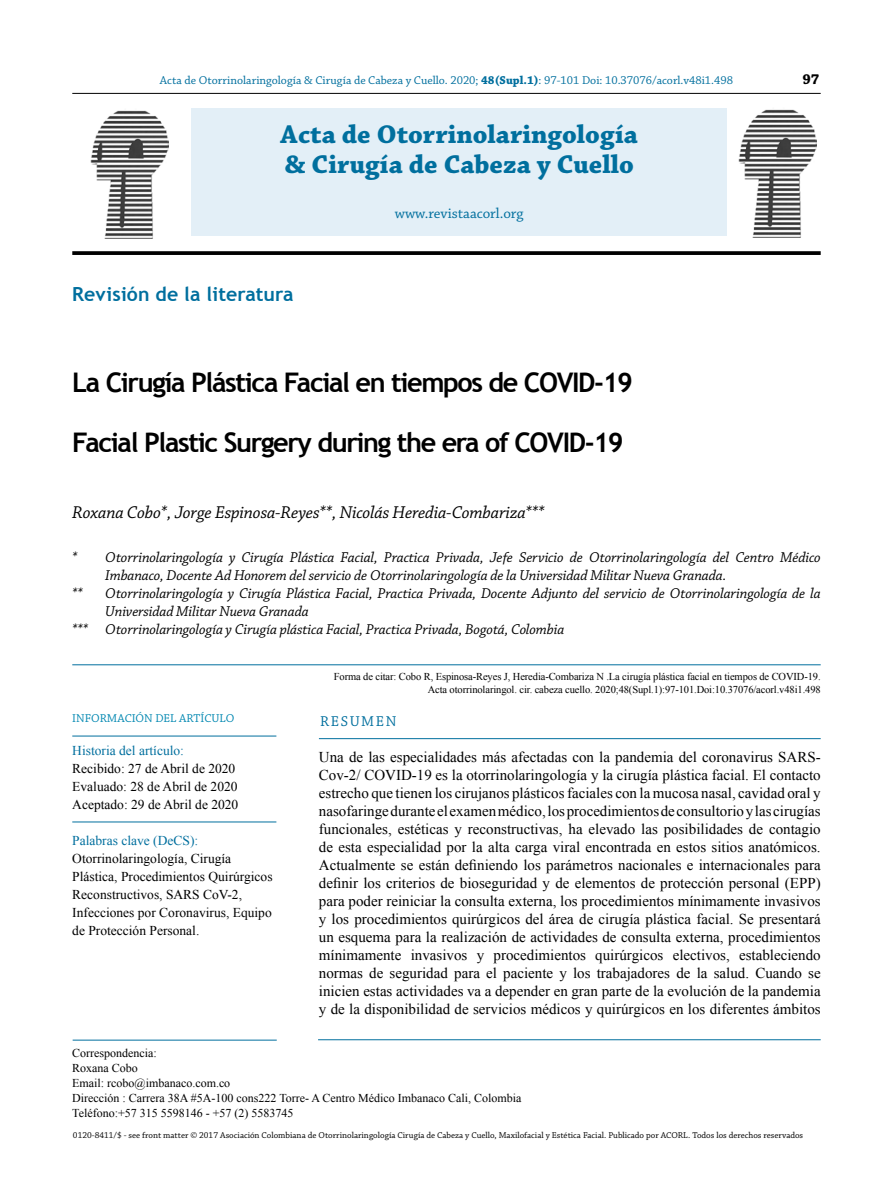
<style>
.page{position:relative;width:893px;height:1191px;background:#fff}
.page>*{position:absolute;margin:0;border:0;box-sizing:border-box;transform-origin:0 0}
.t1{font:700 27px "Trebuchet MS";letter-spacing:-.05em;color:#000}
.t2{font:700 27px/30px "Chaparral Pro";color:#006f9e}
.t3{font:700 19.5px "Trebuchet MS";letter-spacing:.005em;color:#006f9e}
.t4{font:italic 18px "Chaparral Pro";letter-spacing:-.01em;color:#000}
.t5{font:15px/18px "Times New Roman";color:#000;text-align:justify}
.t6{font:italic 15px "Chaparral Pro";letter-spacing:-.01em;color:#000}
.t7{font:15px "Chaparral Pro";color:#006f9e}
.t8{font:15px "Chaparral Pro";letter-spacing:.105em;color:#006f9e}
.t9{font:700 15px "Chaparral Pro";color:#000}
.t10{font:13.5px/18px "Times New Roman";color:#000}
.t11{font:13.5px "Times New Roman";color:#006f9e}
.t12{font:12px/15px "Times New Roman";color:#000}
.t13{font:12px "Chaparral Pro";color:#006f9e}
.t14{font:12px "Chaparral Pro";color:#0087b1}
.t15{font:10.5px/12.9px "Times New Roman";letter-spacing:-.01em;color:#000;text-align:right}
.t16{font:9px "Chaparral Pro";color:#000}
.s1{font-weight:700}
</style>
<div class="page">
<hr style="left:72px;top:93px;width:749px;height:1px;background:#000">
<hr style="left:319px;top:738px;width:502px;height:1px;background:#006f9e">
<div style="left:191px;top:108px;width:536px;height:128px;background:#e3eff7"></div>
<svg style="left:72px;top:251px;width:749px;height:4px;background:#0f0f0f"></svg>
<hr style="left:72px;top:664px;width:749px;height:1px;background:#006f9e">
<hr style="left:73px;top:1039px;width:204px;height:1px;background:#006f9e">
<hr style="left:318px;top:1039px;width:503px;height:1px;background:#006f9e">
<img style="left:738px;top:109px;width:79px;height:128px">
<img style="left:90px;top:110px;width:78px;height:128px">
<hr style="left:72px;top:736px;width:204px;height:1px;background:#006f9e">
<hr style="left:72px;top:821px;width:204px;height:1px;background:#006f9e">
<p class="t13" style="left:160px;top:74px;width:575px">Acta de Otorrinolaringología &amp; Cirugía de Cabeza y Cuello. 2020; <span class="s1">48(Supl.1)</span>: 97-101 Doi: 10.37076/acorl.v48i1.498</p>
<p class="t9" style="left:802px;top:71px;width:18px">97</p>
<h1 class="t2" style="left:281px;top:121px;width:359px">Acta de Otorrinolaringología &amp; Cirugía de Cabeza y Cuello</h1>
<p class="t7" style="left:395px;top:205px;width:130px">www.revistaacorl.org</p>
<h2 class="t3" style="left:72px;top:282px;width:223px">Revisión de la literatura</h2>
<h1 class="t1" style="left:72px;top:366px;width:562px">La Cirugía Plástica Facial en tiempos de COVID-19</h1>
<h1 class="t1" style="left:72px;top:425px;width:553px">Facial Plastic Surgery during the era of COVID-19</h1>
<p class="t4" style="left:72px;top:502px;width:474px">Roxana Cobo*, Jorge Espinosa-Reyes**, Nicolás Heredia-Combariza***</p>
<p class="t6" style="left:72px;top:549px;width:750px">* Otorrinolaringología y Cirugía Plástica Facial, Practica Privada, Jefe Servicio de Otorrinolaringología del Centro Médico</p>
<p class="t6" style="left:105px;top:567px;width:622px">Imbanaco, Docente Ad Honorem del servicio de Otorrinolaringología de la Universidad Militar Nueva Granada.</p>
<p class="t6" style="left:72px;top:585px;width:12px">**</p>
<p class="t6" style="left:105px;top:585px;width:717px">Otorrinolaringología y Cirugía Plástica Facial, Practica Privada, Docente Adjunto del servicio de Otorrinolaringología de la</p>
<p class="t6" style="left:105px;top:603px;width:205px">Universidad Militar Nueva Granada</p>
<p class="t6" style="left:72px;top:621px;width:493px">*** Otorrinolaringología y Cirugía plástica Facial, Practica Privada, Bogotá, Colombia</p>
<p class="t14" style="left:72px;top:711px;width:164px">INFORMACIÓN DEL ARTÍCULO</p>
<p class="t11" style="left:72px;top:741px;width:113px">Historia del artículo:</p>
<p class="t10" style="left:72px;top:759px;width:168px">Recibido: 27 de Abril de 2020<br>Evaluado: 28 de Abril de 2020<br>Aceptado: 29 de Abril de 2020</p>
<p class="t11" style="left:72px;top:831px;width:127px">Palabras clave (DeCS):</p>
<p class="t10" style="left:72px;top:849px;width:202px">Otorrinolaringología, Cirugía Plástica, Procedimientos Quirúrgicos Reconstructivos, SARS CoV-2, Infecciones por Coronavirus, Equipo de Protección Personal.</p>
<p class="t15" style="left:334px;top:670px;width:488px">Forma de citar: Cobo R, Espinosa-Reyes J, Heredia-Combariza N .La cirugía plástica facial en tiempos de COVID-19.<br>Acta otorrinolaringol. cir. cabeza cuello. 2020;48(Supl.1):97-101.Doi:10.37076/acorl.v48i1.498</p>
<p class="t8" style="left:320px;top:712px;width:78px">RESUMEN</p>
<p class="t5" style="left:319px;top:747px;width:503px">Una de las especialidades más afectadas con la pandemia del coronavirus SARS-Cov-2/ COVID-19 es la otorrinolaringología y la cirugía plástica facial. El contacto estrecho que tienen los cirujanos plásticos faciales con la mucosa nasal, cavidad oral y nasofaringe durante el examen médico, los procedimientos de consultorio y las cirugías funcionales, estéticas y reconstructivas, ha elevado las posibilidades de contagio de esta especialidad por la alta carga viral encontrada en estos sitios anatómicos.<br>Actualmente se están definiendo los parámetros nacionales e internacionales para definir los criterios de bioseguridad y de elementos de protección personal (EPP) para poder reiniciar la consulta externa, los procedimientos mínimamente invasivos y los procedimientos quirúrgicos del área de cirugía plástica facial. Se presentará un esquema para la realización de actividades de consulta externa, procedimientos mínimamente invasivos y procedimientos quirúrgicos electivos, estableciendo normas de seguridad para el paciente y los trabajadores de la salud. Cuando se inicien estas actividades va a depender en gran parte de la evolución de la pandemia y de la disponibilidad de servicios médicos y quirúrgicos en los diferentes ámbitos</p>
<p class="t12" style="left:72px;top:1045px;width:451px">Correspondencia:<br>Roxana Cobo<br>Email: rcobo@imbanaco.com.co<br>Dirección : Carrera 38A #5A-100 cons222 Torre- A Centro Médico Imbanaco Cali, Colombia Teléfono:+57 315 5598146 - +57 (2) 5583745</p>
<p class="t16" style="left:73px;top:1130px;width:732px">0120-8411/$ - see front matter © 2017 Asociación Colombiana de Otorrinolaringología Cirugía de Cabeza y Cuello, Maxilofacial y Estética Facial. Publicado por ACORL. Todos los derechos reservados</p>
</div>
